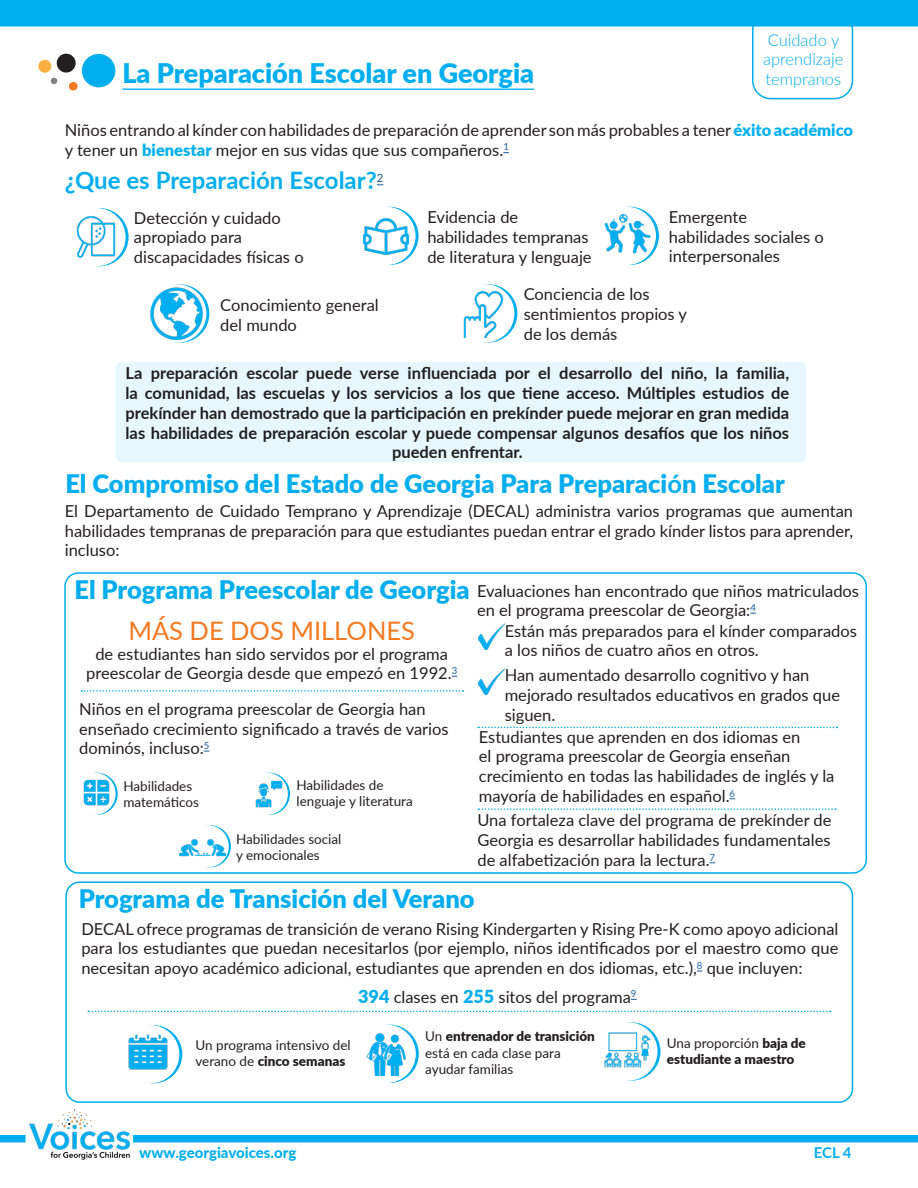
<style>
.page{position:relative;width:918px;height:1188px;background:#fff}
.page>*{position:absolute;margin:0;border:0;box-sizing:border-box;transform-origin:0 0}
.t1{font:900 27px "Lato";color:#00aeef}
.Title_section{font:900 25.5px "Lato";color:#00aeef}
.t2{font:25.5px "Lato";color:#f47921}
.Title_section-2{font:700 24px "Lato";color:#00aeef}
.t3{font:16.5px/19.8px "Lato";color:#231f20}
.t4{font:700 16.5px/19.8px "Lato";color:#231f20;text-align:center}
.Public_Health_Information{font:300 16.5px/19.8px "Lato";color:#00aeef}
.t5{font:800 15px "Lato";color:#00aeef}
.t6{font:700 15px "Lato";color:#00aeef}
.t7{font:13.5px/16.2px "Lato";color:#231f20}
.t8{font:900 13.5px/16.2px "Lato";color:#231f20}
.s1{font-weight:900;color:#00b0f0}
.s2{font-weight:700}
.s3{font-weight:900;font-size:18px;color:#00aeef}
.s4{font-weight:900}
.s5{font-weight:400}
</style>
<div class="page">
<div style="left:0;top:1135px;width:26px;height:7px;background:#00aeef"></div>
<div style="left:133px;top:1135px;width:785px;height:7px;background:#00aeef"></div>
<img style="left:29px;top:1109px;width:101px;height:51px">
<div style="left:64px;top:572px;width:803px;height:302px;border:2px solid #00aeef;border-radius:14px"></div>
<div style="left:82px;top:54px;width:33px;height:33px;background:#00aeef;border-radius:50%"></div>
<div style="left:57px;top:54px;width:19px;height:19px;background:#231f20;border-radius:50%"></div>
<div style="left:38px;top:60px;width:13px;height:13px;background:#fbb03f;border-radius:50%"></div>
<div style="left:69px;top:82px;width:9px;height:9px;background:#f47921;border-radius:50%"></div>
<svg style="left:51px;top:78px;width:6px;height:6px"></svg>
<svg style="left:71px;top:208px;width:58px;height:58px"></svg>
<div style="left:67px;top:208px;width:59px;height:58px;background:#fff;border-radius:50%"></div>
<img style="left:76px;top:214px;width:45px;height:48px">
<svg style="left:360px;top:207px;width:59px;height:58px"></svg>
<div style="left:357px;top:207px;width:59px;height:58px;background:#fff;border-radius:50%"></div>
<img style="left:363px;top:210px;width:50px;height:53px">
<svg style="left:601px;top:207px;width:58px;height:58px"></svg>
<div style="left:598px;top:207px;width:58px;height:58px;background:#fff;border-radius:50%"></div>
<img style="left:604px;top:210px;width:47px;height:48px">
<svg style="left:151px;top:284px;width:58px;height:59px"></svg>
<div style="left:148px;top:284px;width:58px;height:59px;background:#fff;border-radius:50%"></div>
<div style="left:116px;top:362px;width:690px;height:100px;background:#e6f7fd;border-radius:7px"></div>
<img style="left:150px;top:287px;width:53px;height:53px">
<svg style="left:459px;top:284px;width:58px;height:58px"></svg>
<div style="left:456px;top:284px;width:58px;height:58px;background:#fff;border-radius:50%"></div>
<img style="left:463px;top:292px;width:45px;height:46px">
<img style="left:479px;top:623px;width:26px;height:27px">
<img style="left:479px;top:668px;width:26px;height:26px">
<svg style="left:81px;top:690px;width:383px;height:2px"></svg>
<svg style="left:76px;top:773px;width:42px;height:42px"></svg>
<div style="left:73px;top:773px;width:43px;height:42px;background:#fff;border-radius:50%"></div>
<img style="left:84px;top:780px;width:26px;height:26px">
<svg style="left:478px;top:808px;width:358px;height:2px"></svg>
<svg style="left:248px;top:773px;width:42px;height:42px"></svg>
<div style="left:246px;top:773px;width:42px;height:42px;background:#fff;border-radius:50%"></div>
<img style="left:256px;top:780px;width:27px;height:27px">
<svg style="left:189px;top:825px;width:42px;height:42px"></svg>
<div style="left:187px;top:825px;width:42px;height:42px;background:#fff;border-radius:50%"></div>
<img style="left:180px;top:839px;width:46px;height:20px">
<svg style="left:478px;top:727px;width:360px;height:1px"></svg>
<div style="left:65px;top:881px;width:788px;height:222px;border:2px solid #00aeef;border-radius:14px"></div>
<svg style="left:88px;top:1011px;width:743px;height:1px"></svg>
<svg style="left:124px;top:1025px;width:58px;height:58px"></svg>
<div style="left:121px;top:1025px;width:58px;height:58px;background:#fff;border-radius:50%"></div>
<img style="left:128px;top:1031px;width:41px;height:39px">
<svg style="left:361px;top:1025px;width:58px;height:58px"></svg>
<div style="left:358px;top:1025px;width:58px;height:58px;background:#fff;border-radius:50%"></div>
<img style="left:366px;top:1034px;width:42px;height:41px">
<svg style="left:602px;top:1022px;width:59px;height:59px"></svg>
<div style="left:599px;top:1022px;width:59px;height:59px;background:#fff;border-radius:50%"></div>
<img style="left:604px;top:1025px;width:49px;height:50px">
<hr style="left:122px;top:89px;width:412px;height:1px;background:#00aeef">
<div style="left:0;top:0;width:918px;height:27px;background:#00aeef"></div>
<div style="left:752px;top:12px;width:101px;height:87px;border:2px solid #00aeef;border-radius:18px"></div>
<p class="t1" style="left:122px;top:53px;width:413px">La Preparación Escolar en Georgia</p>
<p class="Public_Health_Information" style="left:763px;top:29px;width:82px">Cuidado y aprendizaje tempranos</p>
<p class="t3" style="left:65px;top:120px;width:790px">Niños entrando al kínder con habilidades de preparación de aprender son más probables a tener <span class="s1">éxito académico </span>y tener un <span class="s1">bienestar</span> mejor en sus vidas que sus compañeros.<sup>1</sup></p>
<p class="Title_section-2" style="left:65px;top:162px;width:320px">¿Que es Preparación Escolar?<sup>2</sup></p>
<p class="t3" style="left:427px;top:206px;width:166px">Evidencia de habilidades tempranas de literatura y lenguaje</p>
<p class="t3" style="left:669px;top:206px;width:157px">Emergente habilidades sociales o interpersonales</p>
<p class="t3" style="left:220px;top:294px;width:160px">Conocimiento general</p>
<p class="t3" style="left:220px;top:314px;width:78px">del mundo</p>
<p class="t4" style="left:126px;top:362px;width:665px">La preparación escolar puede verse influenciada por el desarrollo del niño, la familia, la comunidad, las escuelas y los servicios a los que tiene acceso. Múltiples estudios de prekínder han demostrado que la participación en prekínder puede mejorar en gran medida las habilidades de preparación escolar y puede compensar algunos desafíos que los niños pueden enfrentar.</p>
<p class="t3" style="left:134px;top:207px;width:171px">Detección y cuidado apropiado para discapacidades físicas o</p>
<p class="t3" style="left:524px;top:284px;width:165px">Conciencia de los sentimientos propios y de los demás</p>
<p class="Title_section" style="left:65px;top:465px;width:721px">El Compromiso del Estado de Georgia Para Preparaci<span class="s2">ó</span>n Escolar</p>
<p class="t3" style="left:65px;top:500px;width:790px;text-align:justify">El Departamento de Cuidado Temprano y Aprendizaje (DECAL) administra varios programas que aumentan habilidades tempranas de preparación para que estudiantes puedan entrar el grado kínder listos para aprender, incluso:</p>
<p class="Title_section" style="left:74px;top:571px;width:397px">El Programa Preescolar de Georgia</p>
<p class="t3" style="left:477px;top:580px;width:384px">Evaluaciones han encontrado que niños matriculados en el programa preescolar de Georgia:<sup>4</sup></p>
<p class="t3" style="left:505px;top:620px;width:354px">Están más preparados para el kínder comparados a los niños de cuatro años en otros.</p>
<p class="t3" style="left:505px;top:665px;width:337px">Han aumentado desarrollo cognitivo y han mejorado resultados educativos en grados que</p>
<p class="t2" style="left:128px;top:612px;width:288px">MÁS DE DOS MILLONES</p>
<p class="t3" style="left:95px;top:643px;width:354px">de estudiantes han sido servidos por el programa</p>
<p class="t3" style="left:86px;top:663px;width:373px">preescolar de Georgia desde que empezó en 1992.<sup>3</sup></p>
<p class="t3" style="left:79px;top:698px;width:348px">Niños en el programa preescolar de Georgia han</p>
<p class="t3" style="left:505px;top:704px;width:52px">siguen.</p>
<p class="t3" style="left:79px;top:718px;width:371px">enseñado crecimiento significado a través de varios dominós, incluso:<sup>5</sup></p>
<p class="t7" style="left:297px;top:777px;width:118px">Habilidades de lenguaje y literatura</p>
<p class="t7" style="left:236px;top:830px;width:107px">Habilidades social y emocionales</p>
<p class="t3" style="left:479px;top:726px;width:357px">Estudiantes que aprenden en dos idiomas en<br>el programa preescolar de Georgia enseñan crecimiento en todas las habilidades de inglés y la mayoría de habilidades en español.<sup>6</sup></p>
<p class="t7" style="left:123px;top:778px;width:77px">Habilidades matemáticos</p>
<p class="t3" style="left:477px;top:810px;width:356px;text-align:justify">Una fortaleza clave del programa de prekínder de Georgia es desarrollar habilidades fundamentales de alfabetización para la lectura.<sup>7</sup></p>
<p class="Title_section" style="left:79px;top:880px;width:397px">Programa de Transición del Verano</p>
<p class="t3" style="left:81px;top:918px;width:759px;text-align:justify">DECAL ofrece programas de transición de verano Rising Kindergarten y Rising Pre-K como apoyo adicional para los estudiantes que puedan necesitarlos (por ejemplo, niños identificados por el maestro como que necesitan apoyo académico adicional, estudiantes que aprenden en dos idiomas, etc.),<sup>8</sup> que incluyen:</p>
<p class="t3" style="left:358px;top:986px;width:280px"><span class="s3">394</span> clases en <span class="s3">255</span> sitos del programa<sup>9</sup></p>
<p class="t7" style="left:425px;top:1028px;width:171px">Un <span class="s4">entrenador de transición </span>está en cada clase para ayudar familias</p>
<p class="t7" style="left:195px;top:1036px;width:157px">Un programa intensivo del verano de <span class="s4">cinco semanas</span></p>
<p class="t8" style="left:667px;top:1035px;width:140px"><span class="s5">Una proporción</span> baja de estudiante a maestro</p>
<p class="t5" style="left:139px;top:1141px;width:159px">www.georgiavoices.org</p>
<p class="t6" style="left:814px;top:1141px;width:39px">ECL 4</p>
</div>
